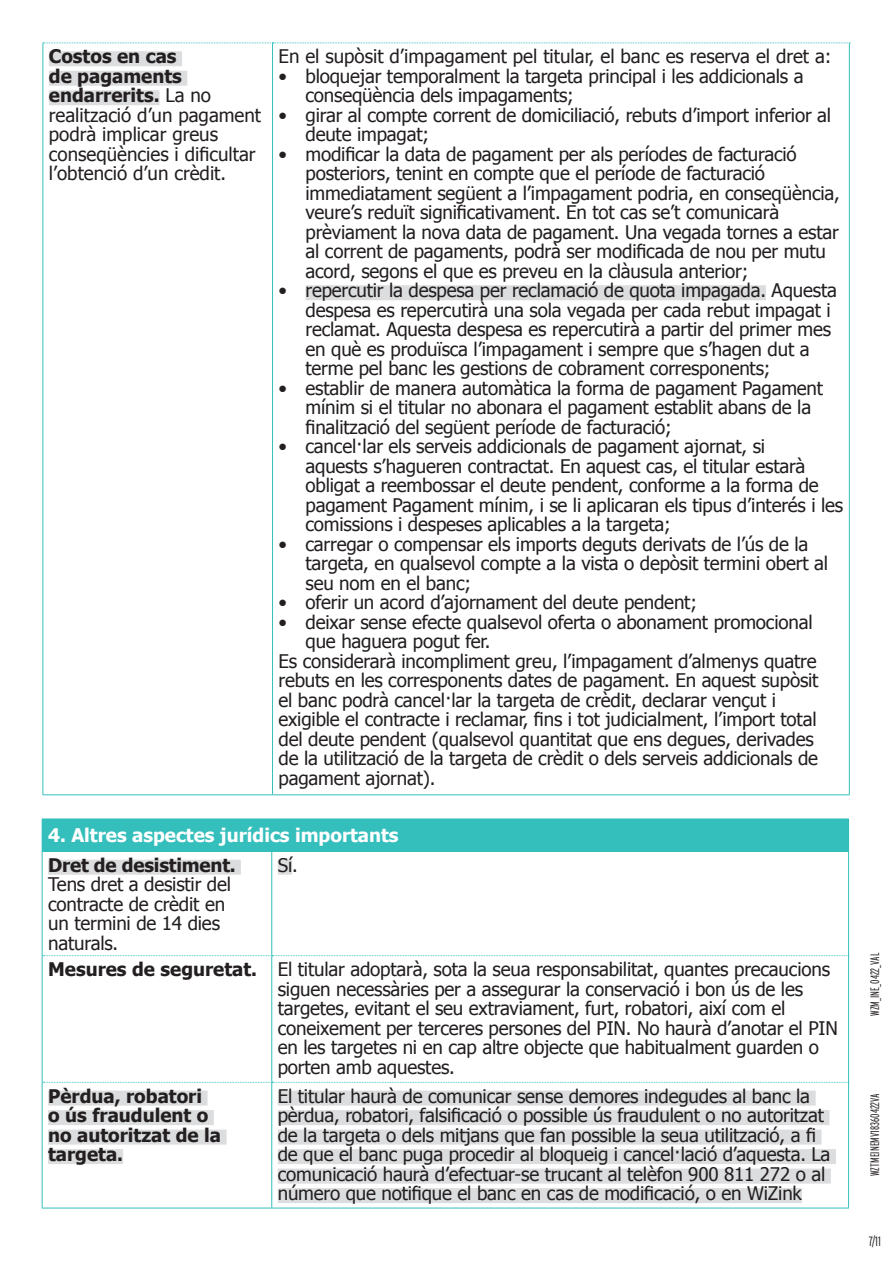
<style>
.page{position:relative;width:893px;height:1263px;background:#fff}
.page>*{position:absolute;margin:0;border:0;box-sizing:border-box;transform-origin:0 0}
.t1{font:18.75px/19.5px "Tahoma";letter-spacing:-.01em;color:#231f20}
.t2{font:700 18.75px/19.5px "Tahoma";color:#231f20}
.t3{font:700 18.75px "Tahoma";color:#fff}
.t4{font:300 extra-condensed 13.5px "Interstate";color:#231f20}
.t5{font:300 extra-condensed 12.3px "Interstate";color:#231f20}
.s1{font-weight:700}
</style>
<div class="page">
<hr style="left:43px;top:43px;width:1px;height:751px;background:#34bfbc">
<hr style="left:849px;top:43px;width:1px;height:751px;background:#34bfbc">
<hr style="left:272px;top:43px;width:1px;height:751px;background:#34bfbc">
<hr style="left:43px;top:794px;width:230px;height:1px;background:#34bfbc">
<hr style="left:273px;top:794px;width:577px;height:1px;background:#34bfbc">
<svg style="left:43px;top:43px;width:807px;height:1px"></svg>
<div style="left:49px;top:51px;width:133px;height:15px;background:#dcdddf"></div>
<div style="left:49px;top:71px;width:138px;height:15px;background:#dcdddf"></div>
<div style="left:49px;top:90px;width:111px;height:15px;background:#dcdddf"></div>
<div style="left:306px;top:285px;width:460px;height:15px;background:#dcdddf"></div>
<div style="left:42px;top:819px;width:807px;height:32px;background:#34bfbc"></div>
<hr style="left:42px;top:851px;width:230px;height:1px;background:#34bfbc">
<hr style="left:272px;top:851px;width:577px;height:1px;background:#34bfbc">
<hr style="left:42px;top:852px;width:1px;height:104px;background:#34bfbc">
<hr style="left:848px;top:852px;width:1px;height:104px;background:#34bfbc">
<hr style="left:42px;top:956px;width:1px;height:126px;background:#34bfbc">
<hr style="left:848px;top:956px;width:1px;height:126px;background:#34bfbc">
<hr style="left:848px;top:1082px;width:1px;height:126px;background:#34bfbc">
<hr style="left:271px;top:852px;width:1px;height:103px;background:#34bfbc">
<hr style="left:271px;top:956px;width:1px;height:126px;background:#34bfbc">
<hr style="left:271px;top:1083px;width:1px;height:125px;background:#34bfbc">
<svg style="left:43px;top:955px;width:806px;height:1px"></svg>
<svg style="left:43px;top:1082px;width:806px;height:1px"></svg>
<hr style="left:42px;top:1082px;width:1px;height:126px;background:#34bfbc">
<hr style="left:42px;top:1208px;width:230px;height:1px;background:#34bfbc">
<hr style="left:272px;top:1208px;width:577px;height:1px;background:#34bfbc">
<div style="left:48px;top:860px;width:193px;height:15px;background:#dcdddf"></div>
<div style="left:278px;top:860px;width:14px;height:15px;background:#dcdddf"></div>
<div style="left:48px;top:1090px;width:160px;height:15px;background:#dcdddf"></div>
<div style="left:48px;top:1110px;width:166px;height:15px;background:#dcdddf"></div>
<div style="left:48px;top:1129px;width:179px;height:15px;background:#dcdddf"></div>
<div style="left:48px;top:1149px;width:75px;height:15px;background:#dcdddf"></div>
<div style="left:278px;top:1090px;width:538px;height:15px;background:#dcdddf"></div>
<div style="left:278px;top:1110px;width:551px;height:15px;background:#dcdddf"></div>
<div style="left:278px;top:1129px;width:544px;height:15px;background:#dcdddf"></div>
<div style="left:278px;top:1149px;width:558px;height:15px;background:#dcdddf"></div>
<div style="left:278px;top:1168px;width:553px;height:15px;background:#dcdddf"></div>
<div style="left:278px;top:1188px;width:524px;height:15px;background:#dcdddf"></div>
<p class="t1" style="left:49px;top:46px;width:214px"><span class="s1">Costos en cas<br>de pagaments endarrerits.</span> La no realització d’un pagament podrà implicar greus conseqüències i dificultar l’obtenció d’un crèdit.</p>
<p class="t1" style="left:279px;top:46px;width:554px">En el supòsit d’impagament pel titular, el banc es reserva el dret a:</p>
<p class="t1" style="left:306px;top:66px;width:500px;text-indent:-27px">• bloquejar temporalment la targeta principal i les addicionals a conseqüència dels impagaments;</p>
<p class="t1" style="left:306px;top:105px;width:527px;text-indent:-27px">• girar al compte corrent de domiciliació, rebuts d’import inferior al deute impagat;</p>
<p class="t1" style="left:306px;top:144px;width:536px;text-indent:-27px">• modificar la data de pagament per als períodes de facturació posteriors, tenint en compte que el període de facturació immediatament següent a l’impagament podria, en conseqüència, veure’s reduït significativament. En tot cas se’t comunicarà prèviament la nova data de pagament. Una vegada tornes a estar al corrent de pagaments, podrà ser modificada de nou per mutu acord, segons el que es preveu en la clàusula anterior;</p>
<p class="t1" style="left:306px;top:280px;width:533px;text-indent:-27px">• repercutir la despesa per reclamació de quota impagada. Aquesta despesa es repercutirà una sola vegada per cada rebut impagat i reclamat. Aquesta despesa es repercutirà a partir del primer mes en què es produïsca l’impagament i sempre que s’hagen dut a terme pel banc les gestions de cobrament corresponents;</p>
<p class="t1" style="left:306px;top:378px;width:519px;text-indent:-27px">• establir de manera automàtica la forma de pagament Pagament mínim si el titular no abonara el pagament establit abans de la finalització del següent període de facturació;</p>
<p class="t1" style="left:306px;top:436px;width:539px;text-indent:-27px">• cancel·lar els serveis addicionals de pagament ajornat, si<br>aquests s’hagueren contractat. En aquest cas, el titular estarà obligat a reembossar el deute pendent, conforme a la forma de pagament Pagament mínim, i se li aplicaran els tipus d’interés i les comissions i despeses aplicables a la targeta;</p>
<p class="t1" style="left:306px;top:534px;width:524px;text-indent:-27px">• carregar o compensar els imports deguts derivats de l’ús de la targeta, en qualsevol compte a la vista o depòsit termini obert al seu nom en el banc;</p>
<p class="t1" style="left:279px;top:592px;width:420px">• oferir un acord d’ajornament del deute pendent;</p>
<p class="t1" style="left:279px;top:612px;width:536px">• deixar sense efecte qualsevol oferta o abonament promocional</p>
<p class="t1" style="left:306px;top:631px;width:186px">que haguera pogut fer.</p>
<p class="t1" style="left:279px;top:651px;width:540px">Es considerarà incompliment greu, l’impagament d’almenys quatre</p>
<p class="t1" style="left:279px;top:670px;width:542px">rebuts en les corresponents dates de pagament. En aquest supòsit</p>
<p class="t1" style="left:279px;top:690px;width:499px">el banc podrà cancel·lar la targeta de crèdit, declarar vençut i</p>
<p class="t1" style="left:279px;top:709px;width:540px">exigible el contracte i reclamar, fins i tot judicialment, l’import total</p>
<p class="t1" style="left:279px;top:729px;width:537px">del deute pendent (qualsevol quantitat que ens degues, derivades</p>
<p class="t1" style="left:279px;top:748px;width:541px">de la utilització de la targeta de crèdit o dels serveis addicionals de</p>
<p class="t1" style="left:279px;top:768px;width:158px">pagament ajornat).</p>
<p class="t3" style="left:48px;top:823px;width:352px">4. Altres aspectes jurídics importants</p>
<p class="t2" style="left:48px;top:854px;width:189px">Dret de desistiment.</p>
<p class="t1" style="left:48px;top:874px;width:184px">Tens dret a desistir del contracte de crèdit en un termini de 14 dies naturals.</p>
<p class="t1" style="left:278px;top:854px;width:22px">Sí.</p>
<p class="t1" style="left:278px;top:959px;width:562px;text-indent:-230px"><span class="s1">Mesures de seguretat.</span> El titular adoptarà, sota la seua responsabilitat, quantes precaucions siguen necessàries per a assegurar la conservació i bon ús de les targetes, evitant el seu extraviament, furt, robatori, així com el coneixement per terceres persones del PIN. No haurà d’anotar el PIN en les targetes ni en cap altre objecte que habitualment guarden o porten amb aquestes.</p>
<p class="t2" style="left:48px;top:1085px;width:174px">Pèrdua, robatori<br>o ús fraudulent o no autoritzat de la targeta.</p>
<p class="t1" style="left:278px;top:1085px;width:554px">El titular haurà de comunicar sense demores indegudes al banc la pèrdua, robatori, falsificació o possible ús fraudulent o no autoritzat de la targeta o dels mitjans que fan possible la seua utilització, a fi de que el banc puga procedir al bloqueig i cancel·lació d’aquesta. La comunicació haurà d’efectuar-se trucant al telèfon 900 811 272 o al número que notifique el banc en cas de modificació, o en WiZink</p>
<p class="t5" style="left:868px;top:1016px;width:65px;rotate:-90deg">WZM_INE_0422_VAL</p>
<p class="t5" style="left:868px;top:1176px;width:84px;rotate:-90deg">WZTMEINEMV18360422VA</p>
<p class="t4" style="left:869px;top:1234px;width:14px">7/11</p>
</div>
